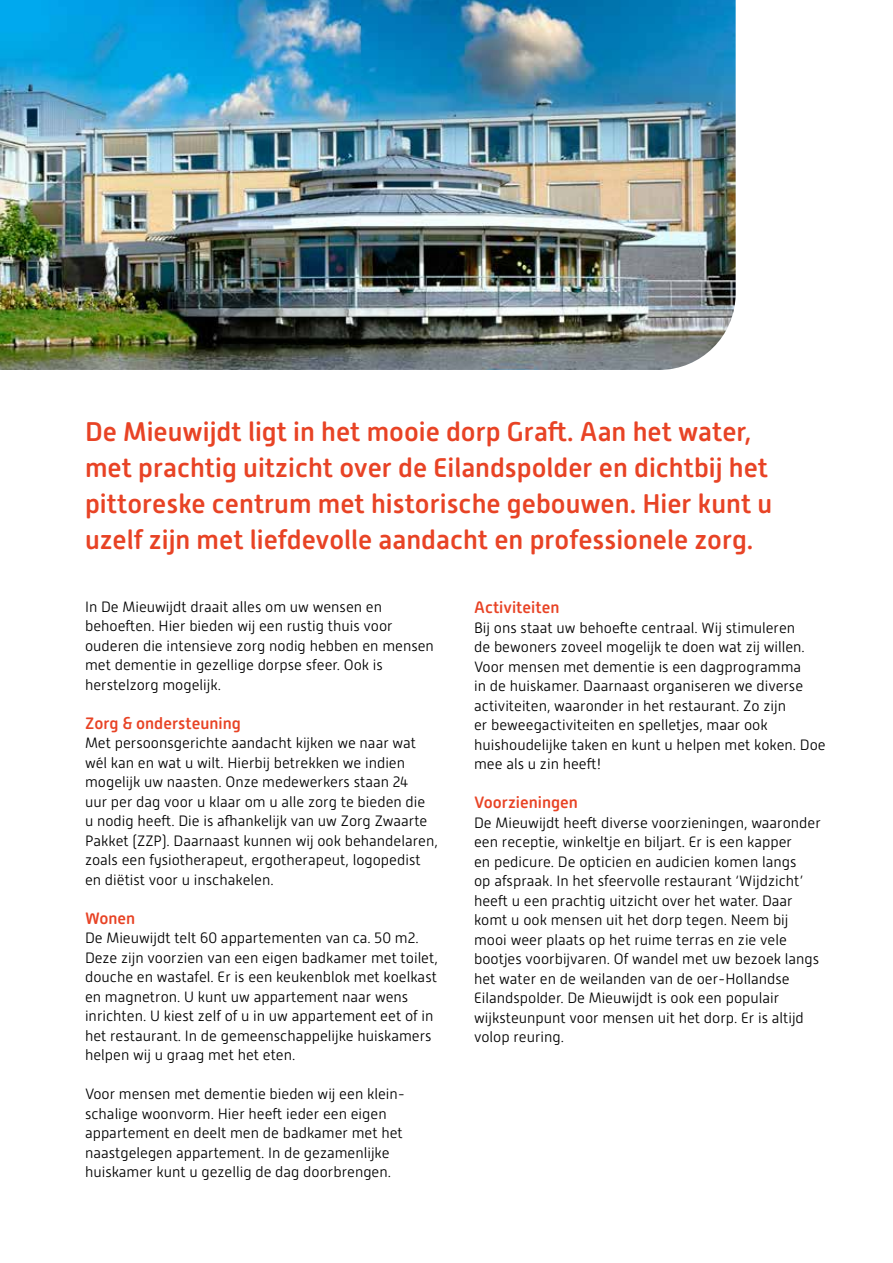
<style>
.page{position:relative;width:893px;height:1263px;background:#fff}
.page>*{position:absolute;margin:0;border:0;box-sizing:border-box;transform-origin:0 0}
.t1{font:500 27px/36px "Alwyn New Rounded";color:#e84325}
.t2{font:500 16.5px "Alwyn New Rounded";color:#e84325}
.t3{font:300 15px/19.5px "Alwyn New Rounded";color:#000}
</style>
<div class="page">
<img style="left:0;top:0;width:736px;height:370px">
<h1 class="t1" style="left:85px;top:414px;width:689px">De Mieuwijdt ligt in het mooie dorp Graft. Aan het water, met prachtig uitzicht over de Eilandspolder en dichtbij het pittoreske centrum met historische gebouwen. Hier kunt u uzelf zijn met liefdevolle aandacht en professionele zorg.</h1>
<p class="t3" style="left:85px;top:597px;width:350px">In De Mieuwijdt draait alles om uw wensen en behoeften. Hier bieden wij een rustig thuis voor ouderen die intensieve zorg nodig hebben en mensen met dementie in gezellige dorpse sfeer. Ook is herstelzorg mogelijk.</p>
<p class="t2" style="left:85px;top:714px;width:157px">Zorg &amp; ondersteuning</p>
<p class="t3" style="left:85px;top:733px;width:354px">Met persoonsgerichte aandacht kijken we naar wat wél kan en wat u wilt. Hierbij betrekken we indien mogelijk uw naasten. Onze medewerkers staan 24<br>uur per dag voor u klaar om u alle zorg te bieden die<br>u nodig heeft. Die is afhankelijk van uw Zorg Zwaarte Pakket (ZZP). Daarnaast kunnen wij ook behandelaren, zoals een fysiotherapeut, ergotherapeut, logopedist en diëtist voor u inschakelen.</p>
<p class="t2" style="left:85px;top:909px;width:52px">Wonen</p>
<p class="t3" style="left:85px;top:928px;width:354px">De Mieuwijdt telt 60 appartementen van ca. 50 m2.<br>Deze zijn voorzien van een eigen badkamer met toilet, douche en wastafel. Er is een keukenblok met koelkast en magnetron. U kunt uw appartement naar wens inrichten. U kiest zelf of u in uw appartement eet of in het restaurant. In de gemeenschappelijke huiskamers helpen wij u graag met het eten.</p>
<p class="t3" style="left:85px;top:1084px;width:322px">Voor mensen met dementie bieden wij een klein&shy;schalige woonvorm. Hier heeft ieder een eigen appartement en deelt men de badkamer met het naastgelegen appartement. In de gezamenlijke huiskamer kunt u gezellig de dag doorbrengen.</p>
<p class="t2" style="left:474px;top:598px;width:87px">Activiteiten</p>
<p class="t3" style="left:474px;top:618px;width:353px">Bij ons staat uw behoefte centraal. Wij stimuleren<br>de bewoners zoveel mogelijk te doen wat zij willen.<br>Voor mensen met dementie is een dagprogramma<br>in de huiskamer. Daarnaast organiseren we diverse activiteiten, waaronder in het restaurant. Zo zijn<br>er beweegactiviteiten en spelletjes, maar ook huishoudelijke taken en kunt u helpen met koken. Doe mee als u zin heeft!</p>
<p class="t2" style="left:474px;top:793px;width:105px">Voorzieningen</p>
<p class="t3" style="left:474px;top:813px;width:348px">De Mieuwijdt heeft diverse voorzieningen, waaronder een receptie, winkeltje en biljart. Er is een kapper<br>en pedicure. De opticien en audicien komen langs<br>op afspraak. In het sfeervolle restaurant ‘Wijdzicht’ heeft u een prachtig uitzicht over het water. Daar komt u ook mensen uit het dorp tegen. Neem bij mooi weer plaats op het ruime terras en zie vele bootjes voorbijvaren. Of wandel met uw bezoek langs het water en de weilanden van de oer-Hollandse Eilandspolder. De Mieuwijdt is ook een populair wijksteunpunt voor mensen uit het dorp. Er is altijd volop reuring.</p>
</div>
